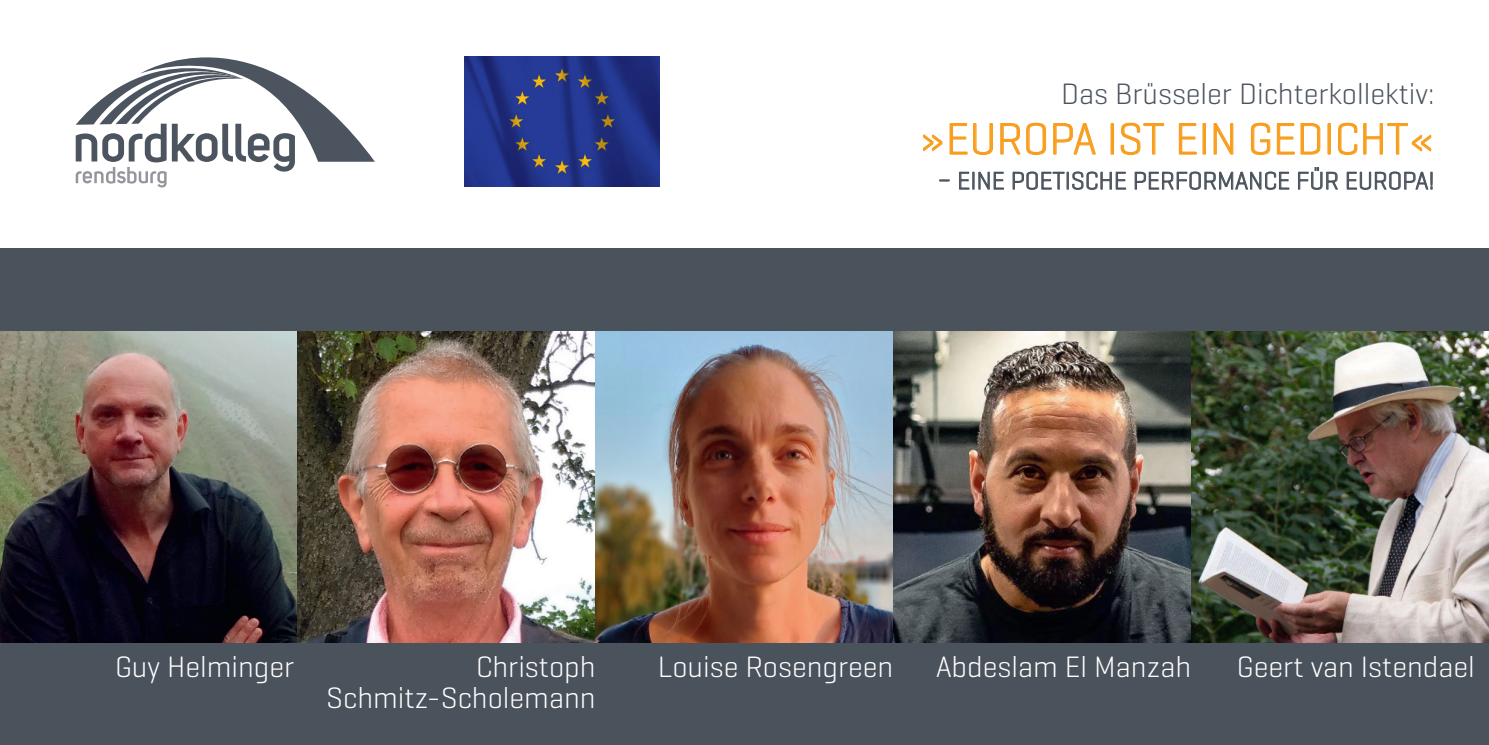
<style>
.page{position:relative;width:1489px;height:745px;background:#fff}
.page>*{position:absolute;margin:0;border:0;box-sizing:border-box;transform-origin:0 0}
.t1{font:300 45px "Geogrotesque";color:#f89d1c}
.t2{font:300 30px "Geogrotesque";color:#fff}
.t3{font:300 30px "Geogrotesque";color:#4a525c}
.t4{font:300 25px "Geogrotesque";color:#4a525c}
</style>
<div class="page">
<div style="left:0;top:248px;width:1488px;height:496px;background:#4a525c"></div>
<svg style="left:923px;top:134px;width:19px;height:17px"></svg>
<svg style="left:949px;top:123px;width:18px;height:31px"></svg>
<svg style="left:973px;top:123px;width:19px;height:32px"></svg>
<svg style="left:1000px;top:123px;width:20px;height:31px"></svg>
<svg style="left:1026px;top:123px;width:20px;height:32px"></svg>
<svg style="left:1053px;top:123px;width:42px;height:31px"></svg>
<div style="left:1110px;top:123px;width:3px;height:31px;border:1px solid #f89d1c"></div>
<svg style="left:1120px;top:123px;width:44px;height:32px"></svg>
<svg style="left:1178px;top:123px;width:18px;height:31px"></svg>
<div style="left:1202px;top:123px;width:3px;height:31px;border:1px solid #f89d1c"></div>
<svg style="left:1213px;top:123px;width:20px;height:31px"></svg>
<svg style="left:1251px;top:123px;width:19px;height:32px"></svg>
<svg style="left:1276px;top:123px;width:18px;height:31px"></svg>
<svg style="left:1300px;top:123px;width:20px;height:31px"></svg>
<div style="left:1327px;top:123px;width:3px;height:31px;border:1px solid #f89d1c"></div>
<svg style="left:1338px;top:123px;width:92px;height:32px"></svg>
<svg style="left:939px;top:179px;width:10px;height:2px"></svg>
<svg style="left:959px;top:171px;width:45px;height:18px"></svg>
<svg style="left:1012px;top:171px;width:114px;height:19px"></svg>
<svg style="left:1134px;top:171px;width:155px;height:19px"></svg>
<svg style="left:1298px;top:167px;width:39px;height:23px"></svg>
<svg style="left:1346px;top:171px;width:86px;height:19px"></svg>
<svg style="left:76px;top:57px;width:299px;height:131px"></svg>
<img style="left:0;top:331px;width:298px;height:310px">
<img style="left:298px;top:331px;width:297px;height:310px">
<img style="left:595px;top:331px;width:298px;height:310px">
<img style="left:893px;top:331px;width:298px;height:310px">
<img style="left:1191px;top:331px;width:297px;height:310px">
<img style="left:464px;top:57px;width:195px;height:130px">
<p class="t3" style="left:1060px;top:75px;width:375px">Das Brüsseler Dichterkollektiv:</p>
<h1 class="t1" style="left:919px;top:111px;width:516px">»Europa ist ein Gedicht«</h1>
<p class="t4" style="left:937px;top:165px;width:498px">– eine poetische Performance für Europa!</p>
<p class="t2" style="left:115px;top:647px;width:181px">Guy Helminger</p>
<p class="t2" style="left:476px;top:647px;width:121px">Christoph</p>
<p class="t2" style="left:657px;top:647px;width:237px">Louise Rosengreen</p>
<p class="t2" style="left:326px;top:678px;width:271px">Schmitz-Scholemann</p>
<p class="t2" style="left:936px;top:647px;width:257px">Abdeslam El Manzah</p>
<p class="t2" style="left:1236px;top:647px;width:239px">Geert van Istendael</p>
</div>
